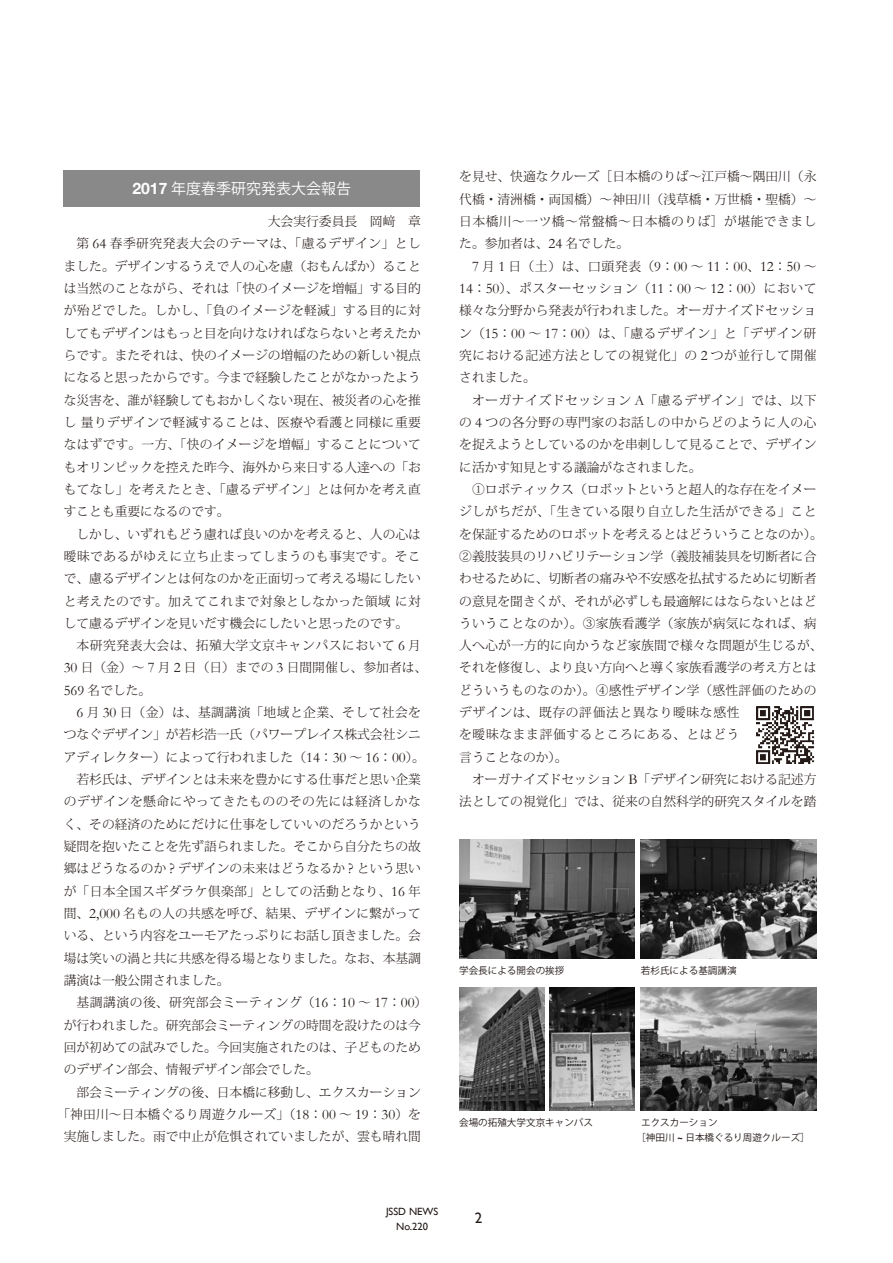
<style>
.page{position:relative;width:893px;height:1263px;background:#fff}
.page>*{position:absolute;margin:0;border:0;box-sizing:border-box;transform-origin:0 0}
.t1{font:15px "Koz Go Pro";color:#fff}
.t2{font:15px "Gill Sans";color:#231916}
.t3{font:300 12.75px/22.4px "Koz Min Pro";color:#231916;text-align:justify}
.t4{font:300 12.75px "Koz Min Pro";letter-spacing:.02em;color:#231916}
.t5{font:300 12.75px "Koz Min Pro";letter-spacing:.045em;color:#231916}
.t6{font:300 12.75px "Koz Min Pro";letter-spacing:.025em;color:#231916}
.t7{font:300 12.75px "Koz Min Pro";letter-spacing:.04em;color:#231916}
.t8{font:300 12.75px "Koz Min Pro";letter-spacing:.03em;color:#231916}
.t9{font:300 12.75px "Koz Min Pro";letter-spacing:.035em;color:#231916}
.t10{font:10.5px/14.9px "Gill Sans";color:#231916;text-align:center}
.t11{font:9.6px/14.9px "Koz Go Pro";color:#231916}
.s1{font-family:"Helvetica Neue";font-weight:700;font-size:15.75px}
.s2{font-family:"Garamond";font-weight:400;font-size:14.7px}
.s3{font-family:"Helvetica Neue";font-weight:700;font-size:10.05px}
</style>
<div class="page">
<div style="left:64px;top:170px;width:356px;height:36px;background:#898989"></div>
<img style="left:756px;top:706px;width:59px;height:58px">
<img style="left:641px;top:840px;width:175px;height:119px">
<img style="left:459px;top:840px;width:176px;height:119px">
<img style="left:459px;top:988px;width:85px;height:123px">
<img style="left:549px;top:988px;width:86px;height:123px">
<img style="left:641px;top:988px;width:175px;height:123px">
<p class="t1" style="left:132px;top:179px;width:220px"><span class="s1">2017</span> 年度春季研究発表大会報告</p>
<p class="t3" style="left:268px;top:210px;width:155px">大会実行委員長　岡﨑　章</p>
<p class="t5" style="left:77px;top:235px;width:346px">第 <span class="s2">64</span> 春季研究発表大会のテーマは、「慮るデザイン」とし</p>
<p class="t3" style="left:64px;top:254px;width:359px">ました。デザインするうえで人の心を慮（おもんぱか）ること</p>
<p class="t3" style="left:64px;top:277px;width:359px">は当然のことながら、それは「快のイメージを増幅」する目的</p>
<p class="t4" style="left:64px;top:302px;width:359px">が殆どでした。しかし、「負のイメージを軽減」する目的に対</p>
<p class="t3" style="left:64px;top:321px;width:359px">してもデザインはもっと目を向けなければならないと考えたか</p>
<p class="t3" style="left:64px;top:344px;width:359px">らです。またそれは、快のイメージの増幅のための新しい視点</p>
<p class="t3" style="left:64px;top:366px;width:359px">になると思ったからです。今まで経験したことがなかったよう</p>
<p class="t3" style="left:64px;top:388px;width:359px">な災害を、誰が経験してもおかしくない現在、被災者の心を推</p>
<p class="t6" style="left:64px;top:413px;width:359px">し量りデザインで軽減することは、医療や看護と同様に重要</p>
<p class="t4" style="left:64px;top:436px;width:359px">なはずです。一方、「快のイメージを増幅」することについて</p>
<p class="t3" style="left:64px;top:455px;width:359px">もオリンピックを控えた昨今、海外から来日する人達への「お</p>
<p class="t4" style="left:64px;top:480px;width:359px">もてなし」を考えたとき、「慮るデザイン」とは何かを考え直</p>
<p class="t3" style="left:64px;top:500px;width:167px">すことも重要になるのです。</p>
<p class="t3" style="left:77px;top:522px;width:346px">しかし、いずれもどう慮れば良いのかを考えると、人の心は</p>
<p class="t7" style="left:64px;top:547px;width:359px">曖昧であるがゆえに立ち止まってしまうのも事実です。そこ</p>
<p class="t3" style="left:64px;top:567px;width:359px">で、慮るデザインとは何なのかを正面切って考える場にしたい</p>
<p class="t6" style="left:64px;top:592px;width:359px">と考えたのです。加えてこれまで対象としなかった領域に対</p>
<p class="t3" style="left:64px;top:611px;width:346px">して慮るデザインを見いだす機会にしたいと思ったのです。</p>
<p class="t5" style="left:77px;top:636px;width:346px">本研究発表大会は、拓殖大学文京キャンパスにおいて <span class="s2">6</span> 月</p>
<p class="t3" style="left:64px;top:656px;width:365px"><span class="s2">30</span> 日（金）～ <span class="s2">7</span> 月 <span class="s2">2</span> 日（日）までの <span class="s2">3</span> 日間開催し、参加者は、</p>
<p class="t3" style="left:64px;top:678px;width:89px"><span class="s2">569</span> 名でした。</p>
<p class="t9" style="left:77px;top:703px;width:346px"><span class="s2">6</span> 月 <span class="s2">30</span> 日（金）は、基調講演「地域と企業、そして社会を</p>
<p class="t3" style="left:64px;top:723px;width:359px">つなぐデザイン」が若杉浩一氏（パワープレイス株式会社シニ</p>
<p class="t3" style="left:64px;top:745px;width:363px">アディレクター）によって行われました（<span class="s2">14</span>：<span class="s2">30</span> ～ <span class="s2">16</span>：<span class="s2">00</span>）。</p>
<p class="t3" style="left:77px;top:768px;width:346px">若杉氏は、デザインとは未来を豊かにする仕事だと思い企業</p>
<p class="t7" style="left:64px;top:793px;width:359px">のデザインを懸命にやってきたもののその先には経済しかな</p>
<p class="t3" style="left:64px;top:812px;width:359px">く、その経済のためにだけに仕事をしていいのだろうかという</p>
<p class="t3" style="left:64px;top:835px;width:359px">疑問を抱いたことを先ず語られました。そこから自分たちの故</p>
<p class="t3" style="left:64px;top:857px;width:359px">郷はどうなるのか <span class="s2">?</span> デザインの未来はどうなるか <span class="s2">?</span> という思い</p>
<p class="t8" style="left:64px;top:882px;width:359px">が「日本全国スギダラケ倶楽部」としての活動となり、<span class="s2">16</span> 年</p>
<p class="t3" style="left:64px;top:902px;width:359px">間、<span class="s2">2,000</span> 名もの人の共感を呼び、結果、デザインに繋がって</p>
<p class="t3" style="left:64px;top:924px;width:359px">いる、という内容をユーモアたっぷりにお話し頂きました。会</p>
<p class="t3" style="left:64px;top:946px;width:359px">場は笑いの渦と共に共感を得る場となりました。なお、本基調</p>
<p class="t3" style="left:64px;top:969px;width:167px">講演は一般公開されました。</p>
<p class="t5" style="left:77px;top:994px;width:352px">基調講演の後、研究部会ミーティング（<span class="s2">16</span>：<span class="s2">10</span> ～ <span class="s2">17</span>：<span class="s2">00</span>）</p>
<p class="t3" style="left:64px;top:1013px;width:359px">が行われました。研究部会ミーティングの時間を設けたのは今</p>
<p class="t3" style="left:64px;top:1036px;width:359px">回が初めての試みでした。今回実施されたのは、子どものため</p>
<p class="t3" style="left:64px;top:1058px;width:257px">のデザイン部会、情報デザイン部会でした。</p>
<p class="t3" style="left:77px;top:1080px;width:346px">部会ミーティングの後、日本橋に移動し、エクスカーション</p>
<p class="t3" style="left:57px;top:1103px;width:365px">「神田川～日本橋ぐるり周遊クルーズ」（<span class="s2">18</span>：<span class="s2">00</span> ～ <span class="s2">19</span>：<span class="s2">30</span>）を</p>
<p class="t3" style="left:64px;top:1125px;width:359px">実施しました。雨で中止が危惧されていましたが、雲も晴れ間</p>
<p class="t3" style="left:459px;top:165px;width:359px">を見せ、快適なクルーズ［日本橋のりば～江戸橋～隅田川（永代橋・清洲橋・両国橋）～神田川（浅草橋・万世橋・聖橋）～日本橋川～一ツ橋～常盤橋～日本橋のりば］が堪能できました。参加者は、<span class="s2">24</span> 名でした。</p>
<p class="t3" style="left:459px;top:254px;width:359px;text-indent:13px"><span class="s2">7</span> 月 <span class="s2">1</span> 日（土）は、口頭発表（<span class="s2">9</span>：<span class="s2">00</span> ～ <span class="s2">11</span>：<span class="s2">00</span>、<span class="s2">12</span>：<span class="s2">50</span> ～<span class="s2">14</span>：<span class="s2">50</span>）、ポスターセッション（<span class="s2">11</span>：<span class="s2">00</span> ～ <span class="s2">12</span>：<span class="s2">00</span>）において様々な分野から発表が行われました。オーガナイズドセッション（<span class="s2">15</span>：<span class="s2">00</span> ～ <span class="s2">17</span>：<span class="s2">00</span>）は、「慮るデザイン」と「デザイン研究における記述方法としての視覚化」の <span class="s2">2</span> つが並行して開催されました。</p>
<p class="t3" style="left:459px;top:388px;width:359px;text-indent:13px">オーガナイズドセッション <span class="s2">A</span>「慮るデザイン」では、以下の <span class="s2">4</span> つの各分野の専門家のお話しの中からどのように人の心を捉えようとしているのかを串刺しして見ることで、デザインに活かす知見とする議論がなされました。</p>
<p class="t3" style="left:459px;top:478px;width:365px;text-align:left;text-indent:13px">①ロボティックス（ロボットというと超人的な存在をイメージしがちだが、「生きている限り自立した生活ができる」ことを保証するためのロボットを考えるとはどういうことなのか）。<br>②義肢装具のリハビリテーション学（義肢補装具を切断者に合わせるために、切断者の痛みや不安感を払拭するために切断者の意見を聞きくが、それが必ずしも最適解にはならないとはどういうことなのか）。③家族看護学（家族が病気になれば、病人へ心が一方的に向かうなど家族間で様々な問題が生じるが、それを修復し、より良い方向へと導く家族看護学の考え方とはどういうものなのか）。④感性デザイン学（感性評価のためのデザインは、既存の評価法と異なり曖昧な感性<br>を曖昧なまま評価するところにある、とはどう<br>言うことなのか）。</p>
<p class="t3" style="left:459px;top:768px;width:359px;text-align:right">オーガナイズドセッション <span class="s2">B</span>「デザイン研究における記述方法としての視覚化」では、従来の自然科学的研究スタイルを踏</p>
<p class="t11" style="left:459px;top:963px;width:107px">学会長による開会の挨拶</p>
<p class="t11" style="left:641px;top:963px;width:97px">若杉氏による基調講演</p>
<p class="t11" style="left:459px;top:1115px;width:135px">会場の拓殖大学文京キャンパス</p>
<p class="t11" style="left:636px;top:1115px;width:175px;text-indent:5px">エクスカーション<br>［神田川 <span class="s3">~</span> 日本橋ぐるり周遊クルーズ］</p>
<p class="t10" style="left:386px;top:1204px;width:54px">JSSD NEWS<br>No.220</p>
<p class="t2" style="left:475px;top:1209px;width:9px">2</p>
</div>
